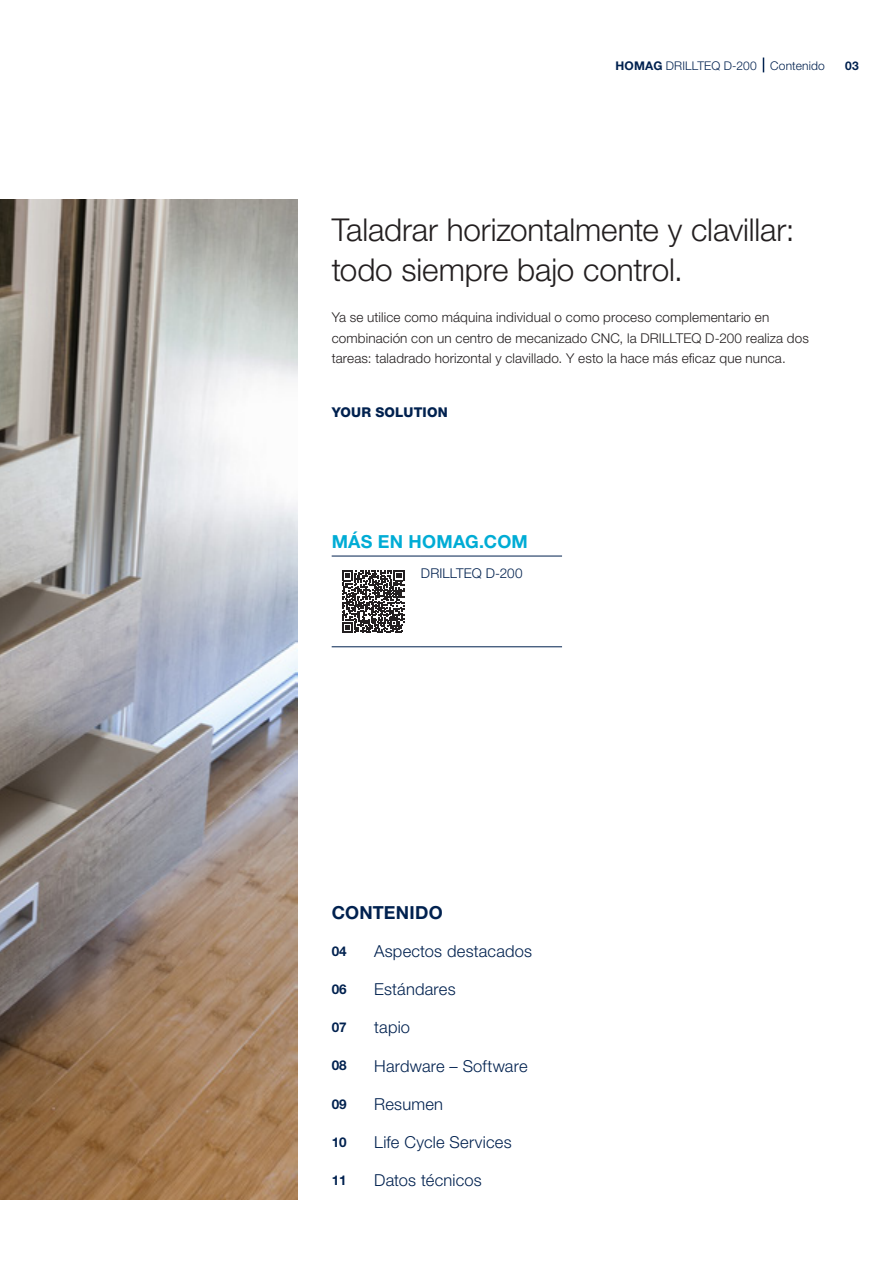
<style>
.page{position:relative;width:893px;height:1263px;background:#fff}
.page>*{position:absolute;margin:0;border:0;box-sizing:border-box;transform-origin:0 0}
._01_Headline_21_25_2{font:300 31.5px/40.8px "Helvetica Neue LTW1 G";letter-spacing:-.005em;color:#231f20}
._10_Info_Headline_12{font:700 18px "Helvetica Neue LTW1 G";letter-spacing:.015em;color:#00acd5}
._12_Inhalt_12Pt_vers{font:700 18px "Helvetica Neue LTW1 G";letter-spacing:.01em;color:#00214f}
._12_Inhalt_11Pt_ligh{font:300 16.5px "Helvetica Neue LTW1 G";letter-spacing:.01em;color:#00214f}
._03_Copy_9_13_6pt_li{font:300 13.5px/20.4px "Helvetica Neue LTW1 G";letter-spacing:.01em;color:#231f20}
._12_Inhalt_Seitenzah{font:700 13.5px "Helvetica Neue LTW1 G";color:#00214f}
._11_QR_Code_9Pt_dunk{font:300 13.5px "Helvetica Neue LTW1 G";letter-spacing:.01em;color:#00214f}
._16_YOUR_SOLUTION_In{font:800 13.5px "Helvetica Neue LTW1 G";letter-spacing:.015em;color:#00214f}
.Musterseiten_Rubrike{font:300 12px "Helvetica Neue LTW1 G";letter-spacing:.015em;color:#00214f}
.t1{font:700 12px "Helvetica Neue LTW1 G";color:#00214f}
.s1{font-weight:700}
</style>
<div class="page">
<img style="left:0;top:200px;width:298px;height:999px">
<svg style="left:763px;top:58px;width:1px;height:14px"></svg>
<hr style="left:332px;top:556px;width:89px;height:1px;background:#00214f">
<hr style="left:332px;top:646px;width:89px;height:1px;background:#00214f">
<hr style="left:421px;top:556px;width:141px;height:1px;background:#00214f">
<hr style="left:421px;top:646px;width:141px;height:1px;background:#00214f">
<svg style="left:342px;top:571px;width:62px;height:62px"></svg>
<p class="Musterseiten_Rubrike" style="left:615px;top:58px;width:211px"><span class="s1">HOMAG</span> DRILLTEQ D-200 Contenido</p>
<p class="t1" style="left:845px;top:58px;width:15px">03</p>
<p class="_01_Headline_21_25_2" style="left:332px;top:209px;width:464px">Taladrar horizontalmente y clavillar: todo siempre bajo control.</p>
<p class="_03_Copy_9_13_6pt_li" style="left:332px;top:307px;width:479px">Ya se utilice como máquina individual o como proceso complementario en combinación con un centro de mecanizado CNC, la DRILLTEQ D-200 realiza dos tareas: taladrado horizontal y clavillado. Y esto la hace más eficaz que nunca.</p>
<p class="_16_YOUR_SOLUTION_In" style="left:332px;top:404px;width:118px">YOUR SOLUTION</p>
<p class="_10_Info_Headline_12" style="left:332px;top:530px;width:198px">MÁS EN HOMAG.COM</p>
<p class="_11_QR_Code_9Pt_dunk" style="left:421px;top:565px;width:103px">DRILLTEQ D-200</p>
<p class="_12_Inhalt_12Pt_vers" style="left:332px;top:901px;width:112px">CONTENIDO</p>
<p class="_12_Inhalt_Seitenzah" style="left:332px;top:942px;width:17px">04</p>
<p class="_12_Inhalt_11Pt_ligh" style="left:374px;top:941px;width:159px">Aspectos destacados</p>
<p class="_12_Inhalt_Seitenzah" style="left:332px;top:981px;width:17px">06</p>
<p class="_12_Inhalt_11Pt_ligh" style="left:374px;top:979px;width:83px">Estándares</p>
<p class="_12_Inhalt_Seitenzah" style="left:332px;top:1019px;width:17px">07</p>
<p class="_12_Inhalt_11Pt_ligh" style="left:374px;top:1017px;width:37px">tapio</p>
<p class="_12_Inhalt_Seitenzah" style="left:332px;top:1057px;width:17px">08</p>
<p class="_12_Inhalt_11Pt_ligh" style="left:374px;top:1055px;width:155px">Hardware – Software</p>
<p class="_12_Inhalt_Seitenzah" style="left:332px;top:1095px;width:17px">09</p>
<p class="_12_Inhalt_11Pt_ligh" style="left:374px;top:1094px;width:70px">Resumen</p>
<p class="_12_Inhalt_Seitenzah" style="left:332px;top:1134px;width:17px">10</p>
<p class="_12_Inhalt_11Pt_ligh" style="left:374px;top:1132px;width:139px">Life Cycle Services</p>
<p class="_12_Inhalt_Seitenzah" style="left:332px;top:1172px;width:17px">11</p>
<p class="_12_Inhalt_11Pt_ligh" style="left:374px;top:1170px;width:109px">Datos técnicos</p>
</div>
